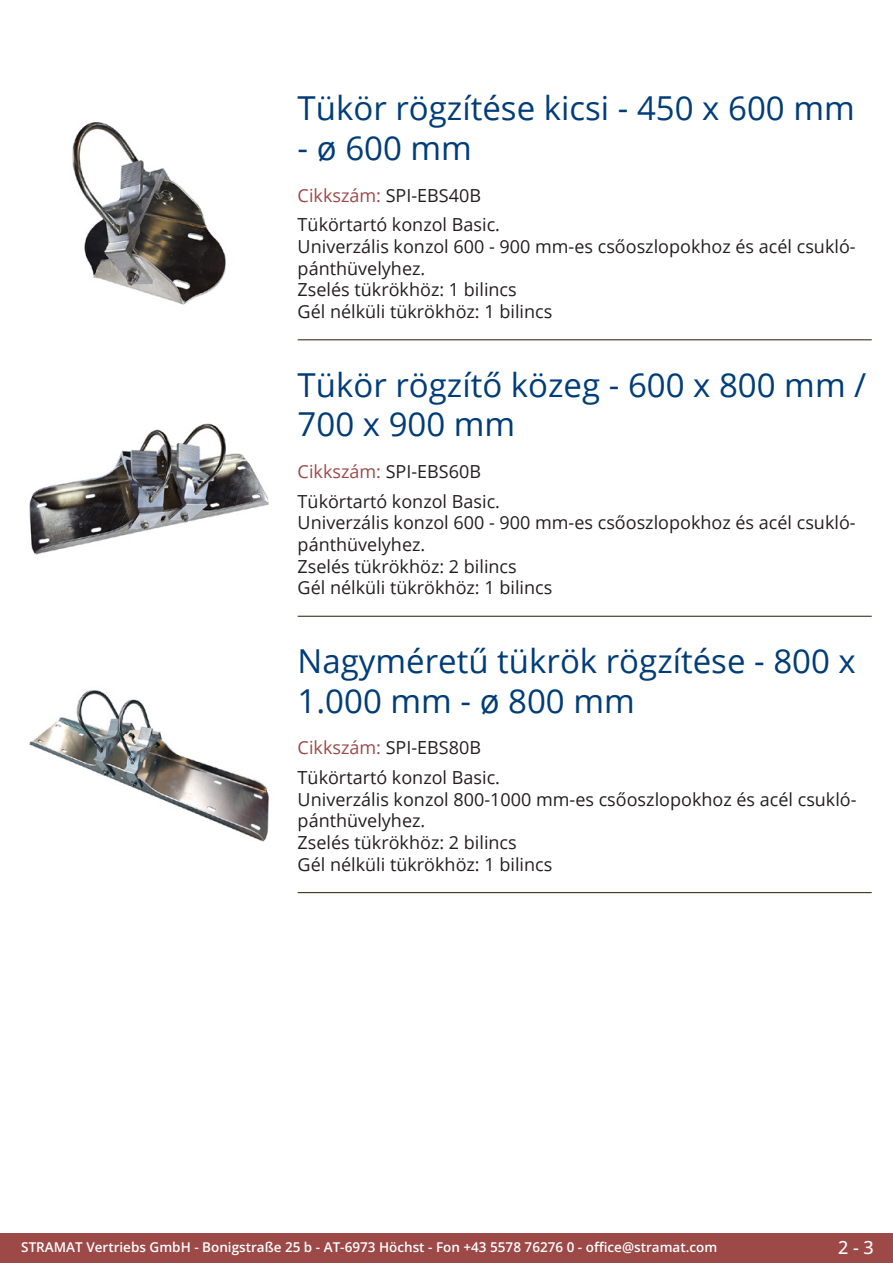
<style>
.page{position:relative;width:893px;height:1263px;background:#fff}
.page>*{position:absolute;margin:0;border:0;box-sizing:border-box;transform-origin:0 0}
.Produkttitel{font:33px/39.6px "Open Sans";color:#003d78}
.Beschreibung_Text{font:18px/21.6px "Open Sans";color:#231f20}
.TechDaten_Überschrif{font:18px "Open Sans";color:#231f20}
.t1{font:500 18px "Open Sans";color:#fff}
.t2{font:600 13.5px "Open Sans";color:#fff}
.s1{color:#9c4948}
</style>
<div class="page">
<div style="left:0;top:1233px;width:893px;height:30px;background:#9c4948"></div>
<hr style="left:298px;top:340px;width:574px;height:1px;background:#201d08">
<hr style="left:298px;top:616px;width:574px;height:1px;background:#201d08">
<hr style="left:298px;top:892px;width:574px;height:1px;background:#201d08">
<img style="left:72px;top:122px;width:154px;height:183px">
<img style="left:29px;top:423px;width:240px;height:132px">
<img style="left:29px;top:690px;width:241px;height:152px">
<p class="Produkttitel" style="left:298px;top:88px;width:559px">Tükör rögzítése kicsi - 450 x 600 mm</p>
<p class="Produkttitel" style="left:298px;top:127px;width:176px">- ø 600 mm</p>
<p class="TechDaten_Überschrif" style="left:298px;top:183px;width:185px"><span class="s1">Cikkszám:</span> SPI-EBS40B</p>
<p class="Beschreibung_Text" style="left:298px;top:214px;width:558px">Tükörtartó konzol Basic.<br>Univerzális konzol 600 - 900 mm-es csőoszlopokhoz és acél csukló&shy;pánthüvelyhez.<br>Zselés tükrökhöz: 1 bilincs<br>Gél nélküli tükrökhöz: 1 bilincs</p>
<p class="Produkttitel" style="left:298px;top:364px;width:570px">Tükör rögzítő közeg - 600 x 800 mm /<br>700 x 900 mm</p>
<p class="TechDaten_Überschrif" style="left:298px;top:459px;width:185px"><span class="s1">Cikkszám:</span> SPI-EBS60B</p>
<p class="Beschreibung_Text" style="left:298px;top:490px;width:558px">Tükörtartó konzol Basic.<br>Univerzális konzol 600 - 900 mm-es csőoszlopokhoz és acél csukló&shy;pánthüvelyhez.<br>Zselés tükrökhöz: 2 bilincs<br>Gél nélküli tükrökhöz: 1 bilincs</p>
<p class="Produkttitel" style="left:298px;top:640px;width:560px">Nagyméretű tükrök rögzítése - 800 x<br>1.000 mm - ø 800 mm</p>
<p class="TechDaten_Überschrif" style="left:298px;top:735px;width:185px"><span class="s1">Cikkszám:</span> SPI-EBS80B</p>
<p class="Beschreibung_Text" style="left:298px;top:766px;width:559px">Tükörtartó konzol Basic.<br>Univerzális konzol 800-1000 mm-es csőoszlopokhoz és acél csukló&shy;pánthüvelyhez.<br>Zselés tükrökhöz: 2 bilincs<br>Gél nélküli tükrökhöz: 1 bilincs</p>
<p class="t2" style="left:21px;top:1238px;width:698px">STRAMAT Vertriebs GmbH - Bonigstraße 25 b - AT-6973 Höchst - Fon +43 5578 76276 0 - office@stramat.com</p>
<p class="t1" style="left:838px;top:1234px;width:37px">2 - 3</p>
</div>
